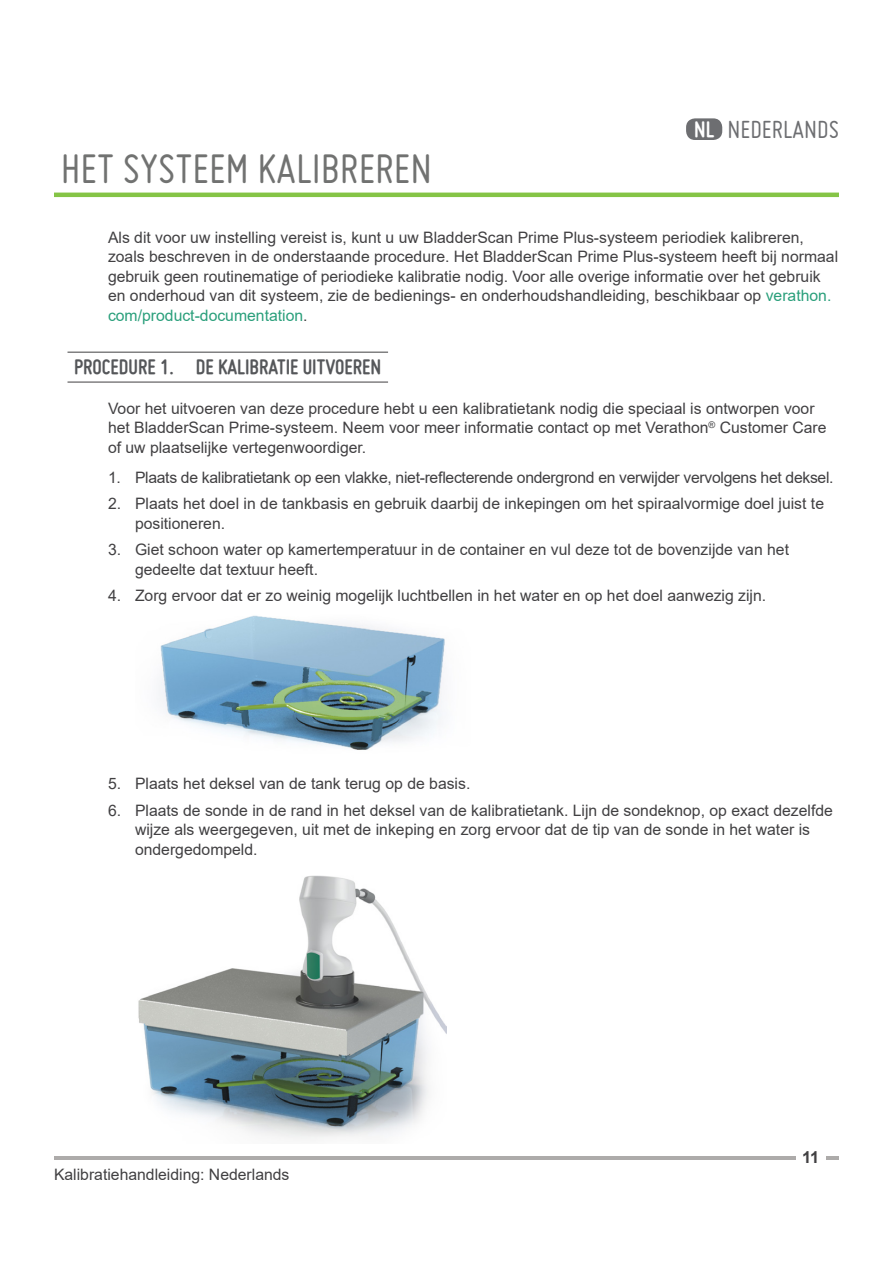
<style>
.page{position:relative;width:893px;height:1263px;background:#fff}
.page>*{position:absolute;margin:0;border:0;box-sizing:border-box;transform-origin:0 0}
.Heading_1{font:45px "Miso";color:#717271}
.Language_Name{font:27px "Miso";color:#6d6e71}
.t1{font:700 24px "Miso";color:#fff}
.t2{font:700 22.5px "Miso";color:#55575a}
.Page_Number{font:700 16.5px "Arial";color:#414042}
.Body_Text{font:15.75px/19.5px "Arial";color:#414042}
.Body_Text-2{font:15.75px "Arial";letter-spacing:-.02em;color:#414042}
.Footer_Text{font:15.75px "Arial";color:#414042}
.s1{color:#2a9f7b}
</style>
<div class="page">
<hr style="left:54px;top:1156px;width:785px;height:3px;background:#adabaa">
<div style="left:796px;top:1151px;width:29px;height:14px;background:#fff"></div>
<hr style="left:54px;top:193px;width:785px;height:4px;background:#85c446">
<hr style="left:68px;top:352px;width:320px;height:1px;background:#414042">
<hr style="left:68px;top:382px;width:320px;height:1px;background:#414042">
<div style="left:686px;top:118px;width:36px;height:22px;background:#6d6e71;border-radius:9px"></div>
<img style="left:159px;top:615px;width:286px;height:135px">
<img style="left:138px;top:875px;width:308px;height:264px">
<h1 class="Heading_1" style="left:61px;top:144px;width:373px">HET SYSTEEM KALIBREREN</h1>
<p class="t1" style="left:694px;top:116px;width:21px">NL</p>
<p class="Language_Name" style="left:727px;top:114px;width:113px">NEDERLANDS</p>
<p class="Body_Text" style="left:108px;top:227px;width:732px">Als dit voor uw instelling vereist is, kunt u uw BladderScan Prime Plus-systeem periodiek kalibreren, zoals beschreven in de onderstaande procedure. Het BladderScan Prime Plus-systeem heeft bij normaal gebruik geen routinematige of periodieke kalibratie nodig. Voor alle overige informatie over het gebruik en onderhoud van dit systeem, zie de bedienings- en onderhoudshandleiding, beschikbaar op <span class="s1">verathon. com/product-documentation</span>.</p>
<p class="t2" style="left:74px;top:354px;width:309px">PROCEDURE 1. DE KALIBRATIE UITVOEREN</p>
<p class="Body_Text" style="left:108px;top:398px;width:720px">Voor het uitvoeren van deze procedure hebt u een kalibratietank nodig die speciaal is ontworpen voor het BladderScan Prime-systeem. Neem voor meer informatie contact op met Verathon<sup>®</sup> Customer Care of uw plaatselijke vertegenwoordiger.</p>
<p class="Body_Text-2" style="left:108px;top:466px;width:727px">1. Plaats de kalibratietank op een vlakke, niet-reflecterende ondergrond en verwijder vervolgens het deksel.</p>
<p class="Body_Text" style="left:135px;top:494px;width:690px;text-indent:-27px">2. Plaats het doel in de tankbasis en gebruik daarbij de inkepingen om het spiraalvormige doel juist te positioneren.</p>
<p class="Body_Text" style="left:135px;top:540px;width:655px;text-indent:-27px">3. Giet schoon water op kamertemperatuur in de container en vul deze tot de bovenzijde van het gedeelte dat textuur heeft.</p>
<p class="Body_Text" style="left:108px;top:586px;width:660px">4. Zorg ervoor dat er zo weinig mogelijk luchtbellen in het water en op het doel aanwezig zijn.</p>
<p class="Body_Text" style="left:108px;top:774px;width:364px">5. Plaats het deksel van de tank terug op de basis.</p>
<p class="Body_Text" style="left:135px;top:800px;width:699px;text-indent:-27px">6. Plaats de sonde in de rand in het deksel van de kalibratietank. Lijn de sondeknop, op exact dezelfde wijze als weergegeven, uit met de inkeping en zorg ervoor dat de tip van de sonde in het water is ondergedompeld.</p>
<p class="Footer_Text" style="left:54px;top:1163px;width:237px">Kalibratiehandleiding: Nederlands</p>
<p class="Page_Number" style="left:802px;top:1146px;width:19px">11</p>
</div>
